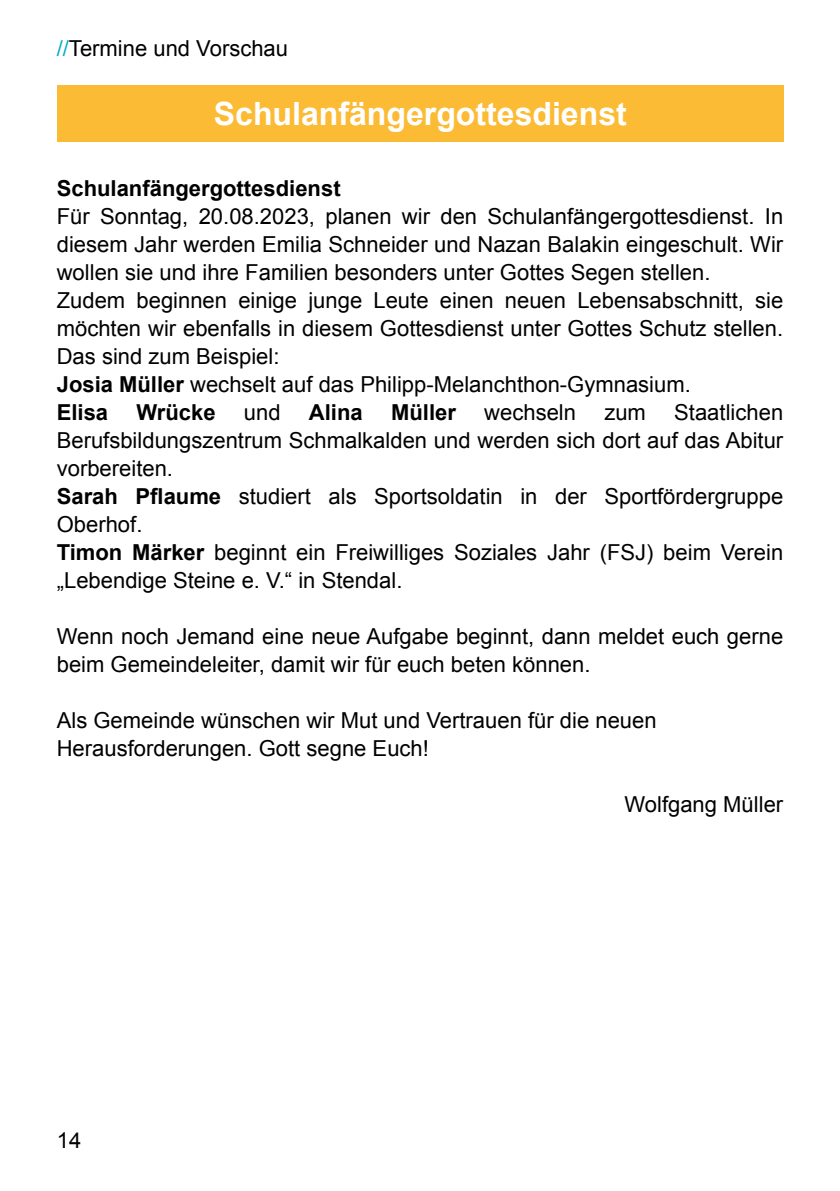
<style>
.page{position:relative;width:840px;height:1191px;background:#fff}
.page>*{position:absolute;margin:0;border:0;box-sizing:border-box;transform-origin:0 0}
.t1{font:700 32px "Arial";color:#fff}
.t2{font:22px/28px "Arial";color:#000}
.t3{font:700 22px "Arial";color:#000}
.s1{color:#00a9c8}
.s2{font-weight:700}
</style>
<div class="page">
<div style="left:57px;top:85px;width:725px;height:56px;background:#fcbb35"></div>
<p class="t2" style="left:57px;top:36px;width:233px"><span class="s1">//</span>Termine und Vorschau</p>
<h1 class="t1" style="left:214px;top:101px;width:414px">Schulanfängergottesdienst</h1>
<p class="t3" style="left:57px;top:180px;width:285px">Schulanfängergottesdienst</p>
<p class="t2" style="left:57px;top:204px;width:727px">Für Sonntag, 20.08.2023, planen wir den Schulanfängergottesdienst. In diesem Jahr werden Emilia Schneider und Nazan Balakin eingeschult. Wir wollen sie und ihre Familien besonders unter Gottes Segen stellen.<br>Zudem beginnen einige junge Leute einen neuen Lebensabschnitt, sie möchten wir ebenfalls in diesem Gottesdienst unter Gottes Schutz stellen.<br>Das sind zum Beispiel:<br><span class="s2">Josia Müller</span> wechselt auf das Philipp-Melanchthon-Gymnasium.<br><span class="s2">Elisa</span></p>
<p class="t2" style="left:57px;top:400px;width:727px;text-indent:617px">Staatlichen Berufsbildungszentrum Schmalkalden und werden sich dort auf das Abitur vorbereiten.<br><span class="s2">Sarah Pflaume</span> studiert als Sportsoldatin in der Sportfördergruppe Oberhof.<br><span class="s2">Timon Märker</span> beginnt ein Freiwilliges Soziales Jahr (FSJ) beim Verein „Lebendige Steine e. V.“ in Stendal.</p>
<p class="t2" style="left:57px;top:624px;width:727px">Wenn noch Jemand eine neue Aufgabe beginnt, dann meldet euch gerne beim Gemeindeleiter, damit wir für euch beten können.</p>
<p class="t2" style="left:57px;top:708px;width:601px">Als Gemeinde wünschen wir Mut und Vertrauen für die neuen<br>Herausforderungen. Gott segne Euch!</p>
<p class="t2" style="left:624px;top:792px;width:160px">Wolfgang Müller</p>
<p class="t3" style="left:136px;top:404px;width:81px">Wrücke</p>
<p class="t2" style="left:244px;top:400px;width:38px">und</p>
<p class="t3" style="left:309px;top:404px;width:55px">Alina</p>
<p class="t3" style="left:391px;top:404px;width:66px">Müller</p>
<p class="t2" style="left:484px;top:400px;width:93px">wechseln</p>
<p class="t2" style="left:604px;top:400px;width:43px">zum</p>
<p class="t2" style="left:57px;top:1128px;width:26px">14</p>
</div>
